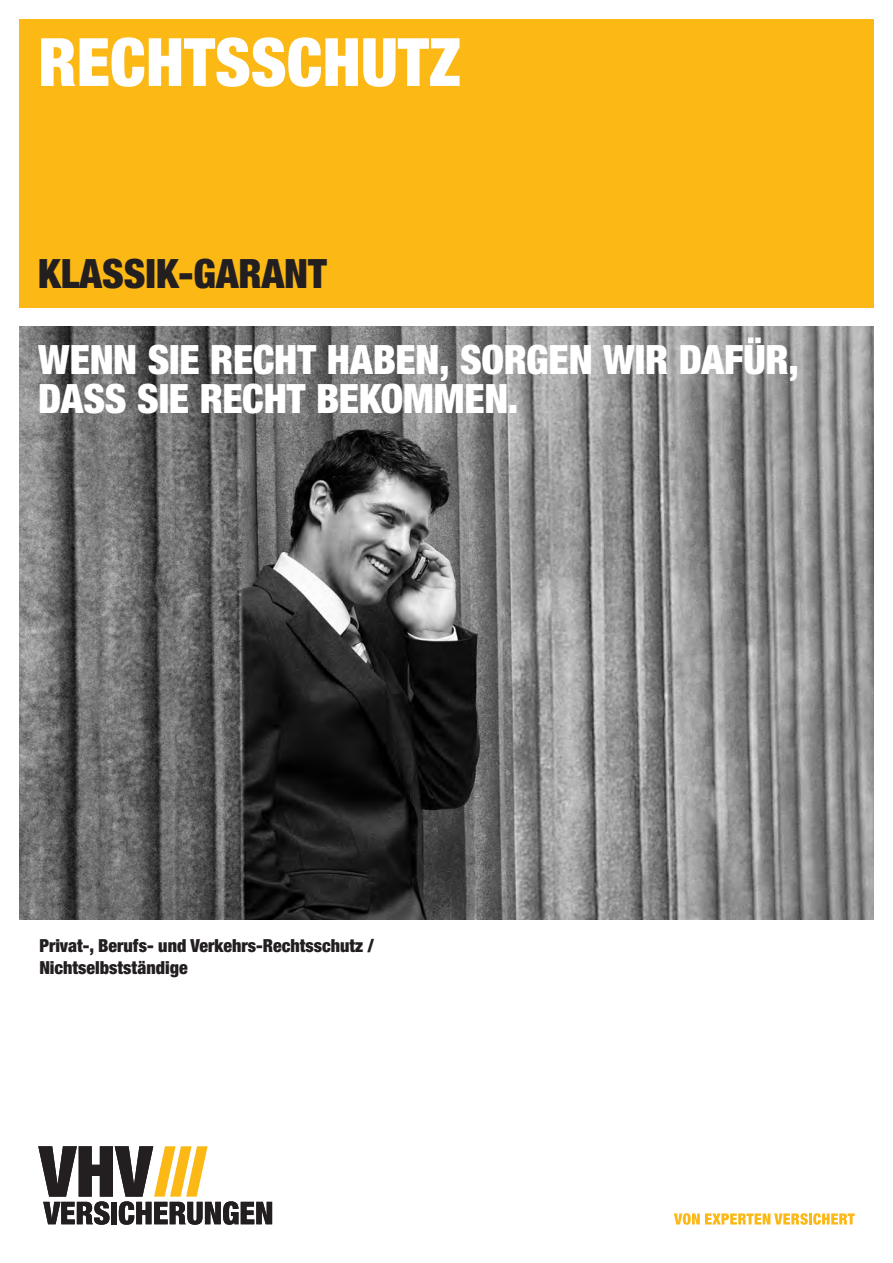
<style>
.page{position:relative;width:893px;height:1263px;background:#fff}
.page>*{position:absolute;margin:0;border:0;box-sizing:border-box;transform-origin:0 0}
.t1{font:900 condensed 66.75px "Helvetica Neue";color:#fff}
.t2{font:900 condensed 40.5px/38.2px "Helvetica Neue";letter-spacing:-.005em;color:#fff}
.t3{font:900 condensed 40.5px "Helvetica Neue";color:#231f20}
.t4{font:900 condensed 18px/21.6px "Helvetica Neue";color:#231f20}
</style>
<div class="page">
<div style="left:19px;top:19px;width:855px;height:288px;background:#fcb814"></div>
<svg style="left:38px;top:1146px;width:234px;height:79px"></svg>
<svg style="left:674px;top:1213px;width:181px;height:12px"></svg>
<img style="left:19px;top:327px;width:855px;height:592px">
<h1 class="t1" style="left:38px;top:21px;width:424px">RECHTSSCHUTZ</h1>
<h2 class="t3" style="left:38px;top:248px;width:290px">KLASSIK-GARANT</h2>
<h2 class="t2" style="left:38px;top:340px;width:762px">WENN SIE RECHT HABEN, SORGEN WIR DAFÜR,<br>DASS SIE RECHT BEKOMMEN.</h2>
<p class="t4" style="left:39px;top:935px;width:336px">Privat-, Berufs- und Verkehrs-Rechtsschutz /<br>Nichtselbstständige</p>
</div>
